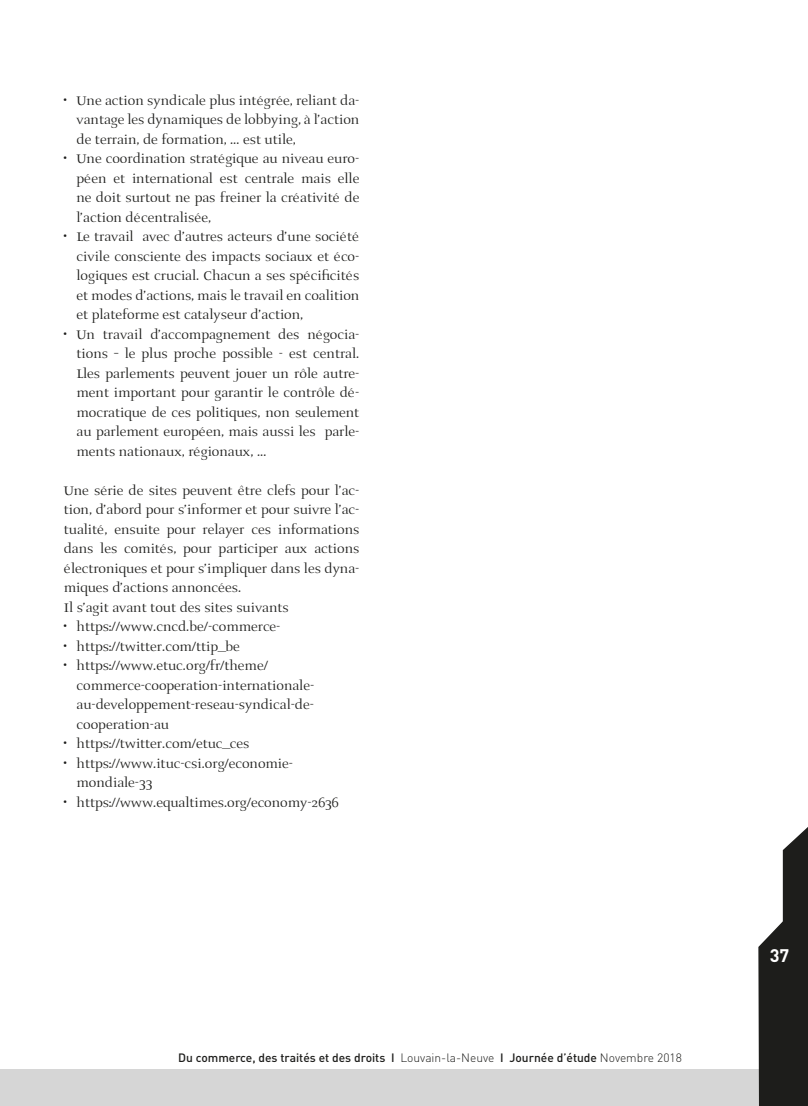
<style>
.page{position:relative;width:808px;height:1106px;background:#fff}
.page>*{position:absolute;margin:0;border:0;box-sizing:border-box;transform-origin:0 0}
.t1{font:700 18px "DIN";color:#fff}
.t2{font:16.5px/19.5px "AI Prospera II";color:#1d1d1b;text-align:justify}
.t3{font:500 12px "DIN";color:#1d1d1b}
.s1{font-weight:300}
</style>
<div class="page">
<div style="left:0;top:1069px;width:808px;height:37px;background:#d6d6d6"></div>
<svg style="left:758px;top:827px;width:50px;height:279px"></svg>
<p class="t2" style="left:77px;top:91px;width:284px;text-indent:-13px">• Une action syndicale plus intégrée, reliant da&shy;vantage les dynamiques de lobbying, à l’action de terrain, de formation, … est utile,</p>
<p class="t2" style="left:77px;top:150px;width:284px;text-indent:-13px">• Une coordination stratégique au niveau euro&shy;péen et international est centrale mais elle ne doit surtout ne pas freiner la créativité de l’action décentralisée,</p>
<p class="t2" style="left:77px;top:228px;width:284px;text-indent:-13px">• Le travail avec d’autres acteurs d’une société civile consciente des impacts sociaux et éco&shy;logiques est crucial. Chacun a ses spécificités et modes d’actions, mais le travail en coalition et plateforme est catalyseur d’action,</p>
<p class="t2" style="left:77px;top:325px;width:284px;text-indent:-13px">• Un travail d’accompagnement des négocia&shy;tions – le plus proche possible - est central.<br>Lles parlements peuvent jouer un rôle autre&shy;ment important pour garantir le contrôle dé&shy;mocratique de ces politiques, non seulement au parlement européen, mais aussi les parle&shy;ments nationaux, régionaux, …</p>
<p class="t2" style="left:64px;top:481px;width:297px;text-align:left">Une série de sites peuvent être clefs pour l’ac&shy;tion, d’abord pour s’informer et pour suivre l’ac&shy;tualité, ensuite pour relayer ces informations dans les comités, pour participer aux actions électroniques et pour s’impliquer dans les dyna&shy;miques d’actions annoncées.<br>Il s’agit avant tout des sites suivants</p>
<p class="t2" style="left:64px;top:618px;width:218px">• https://www.cncd.be/-commerce-</p>
<p class="t2" style="left:64px;top:637px;width:178px">• https://twitter.com/ttip_be</p>
<p class="t2" style="left:77px;top:657px;width:239px;text-align:left;text-indent:-13px">• https://www.etuc.org/fr/theme/ commerce-cooperation-internationale&shy;au-developpement-reseau-syndical-de&shy;cooperation-au</p>
<p class="t2" style="left:64px;top:735px;width:187px">• https://twitter.com/etuc_ces</p>
<p class="t2" style="left:77px;top:754px;width:218px;text-indent:-13px">• https://www.ituc-csi.org/economie&shy;mondiale-33</p>
<p class="t2" style="left:64px;top:793px;width:276px">• https://www.equaltimes.org/economy-2636</p>
<p class="t3" style="left:178px;top:1049px;width:505px">Du commerce, des traités et des droits I <span class="s1">Louvain-la-Neuve</span> I Journée d’étude <span class="s1">Novembre 2018</span></p>
<p class="t1" style="left:770px;top:943px;width:21px">37</p>
</div>
